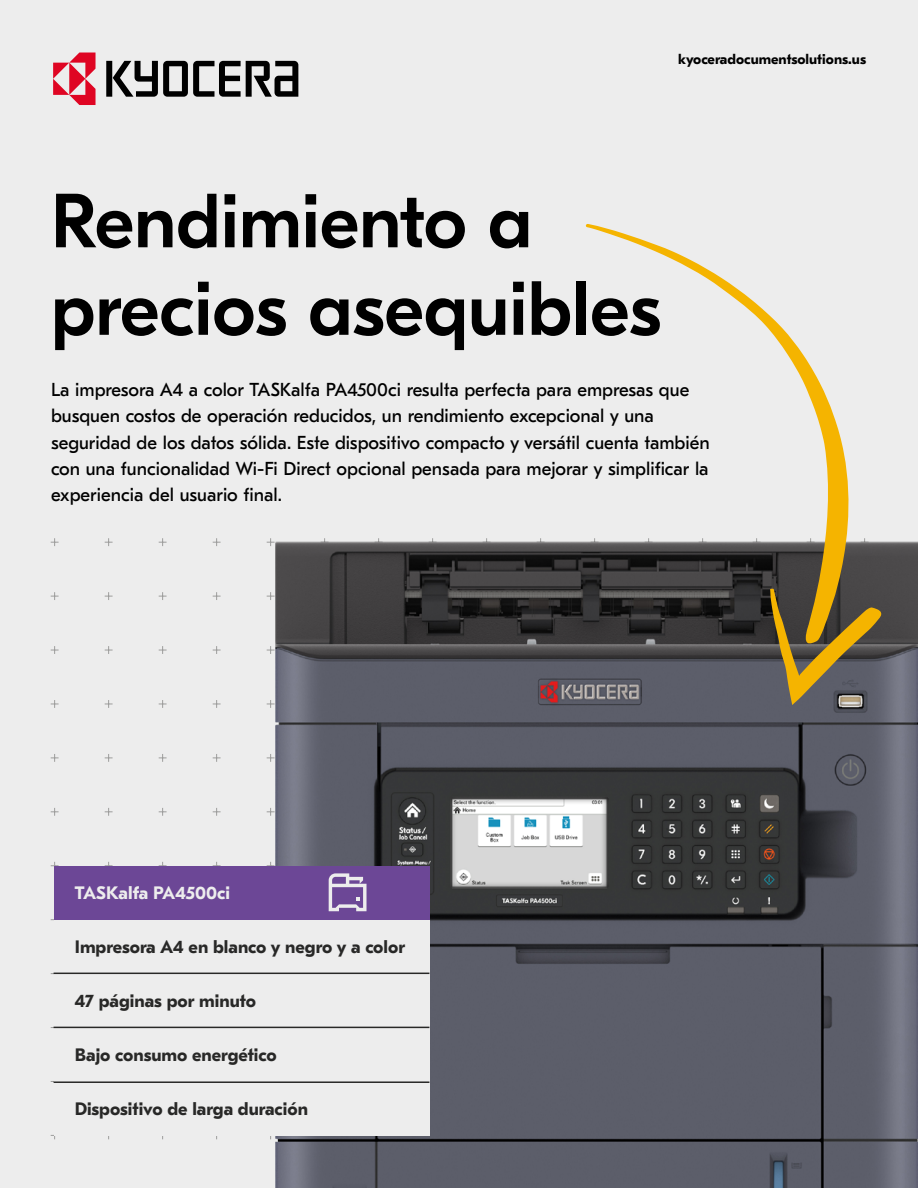
<style>
.page{position:relative;width:918px;height:1188px;background:#ededed}
.page>*{position:absolute;margin:0;border:0;box-sizing:border-box;transform-origin:0 0}
.t1{font:500 76.5px/87.4px "GT Eesti Pro Display";color:#000}
.t2{font:18.75px/26.2px "GT Eesti Pro Text";color:#000}
.t3{font:700 18px "GT Eesti Pro Text";color:#282827}
.t4{font:700 18px "GT Eesti Pro Text";color:#ededed}
.t5{font:700 14.25px "GT Eesti Pro Text";color:#000}
</style>
<div class="page">
<svg style="left:106px;top:61px;width:192px;height:36px"></svg>
<svg style="left:53px;top:53px;width:43px;height:52px"></svg>
<img style="left:158px;top:538px;width:760px;height:650px">
<svg style="left:586px;top:224px;width:285px;height:420px"></svg>
<svg style="left:770px;top:589px;width:111px;height:116px;background:#7d6a3b"></svg>
<div style="left:54px;top:1027px;width:375px;height:54px;background:#ededed"></div>
<div style="left:54px;top:1081px;width:375px;height:54px;background:#ededed"></div>
<div style="left:54px;top:973px;width:375px;height:54px;background:#ededed"></div>
<div style="left:54px;top:919px;width:375px;height:54px;background:#ededed"></div>
<div style="left:54px;top:866px;width:375px;height:53px;background:#6c4796"></div>
<hr style="left:54px;top:973px;width:375px;height:1px;background:#282827">
<hr style="left:54px;top:1027px;width:375px;height:1px;background:#282827">
<hr style="left:54px;top:1081px;width:375px;height:2px;background:#282827">
<svg style="left:329px;top:873px;width:38px;height:38px"></svg>
<p class="t5" style="left:678px;top:51px;width:189px">kyoceradocumentsolutions.us</p>
<h1 class="t1" style="left:51px;top:179px;width:612px">Rendimiento a precios asequibles</h1>
<p class="t2" style="left:51px;top:377px;width:660px">La impresora A4 a color TASKalfa PA4500ci resulta perfecta para empresas que busquen costos de operación reducidos, un rendimiento excepcional y una seguridad de los datos sólida. Este dispositivo compacto y versátil cuenta también con una funcionalidad Wi-Fi Direct opcional pensada para mejorar y simplificar la experiencia del usuario final.</p>
<p class="t4" style="left:75px;top:883px;width:157px">TASKalfa PA4500ci</p>
<p class="t3" style="left:75px;top:937px;width:332px">Impresora A4 en blanco y negro y a color</p>
<p class="t3" style="left:75px;top:991px;width:183px">47 páginas por minuto</p>
<p class="t3" style="left:75px;top:1045px;width:203px">Bajo consumo energético</p>
<p class="t3" style="left:75px;top:1099px;width:235px">Dispositivo de larga duración</p>
</div>
